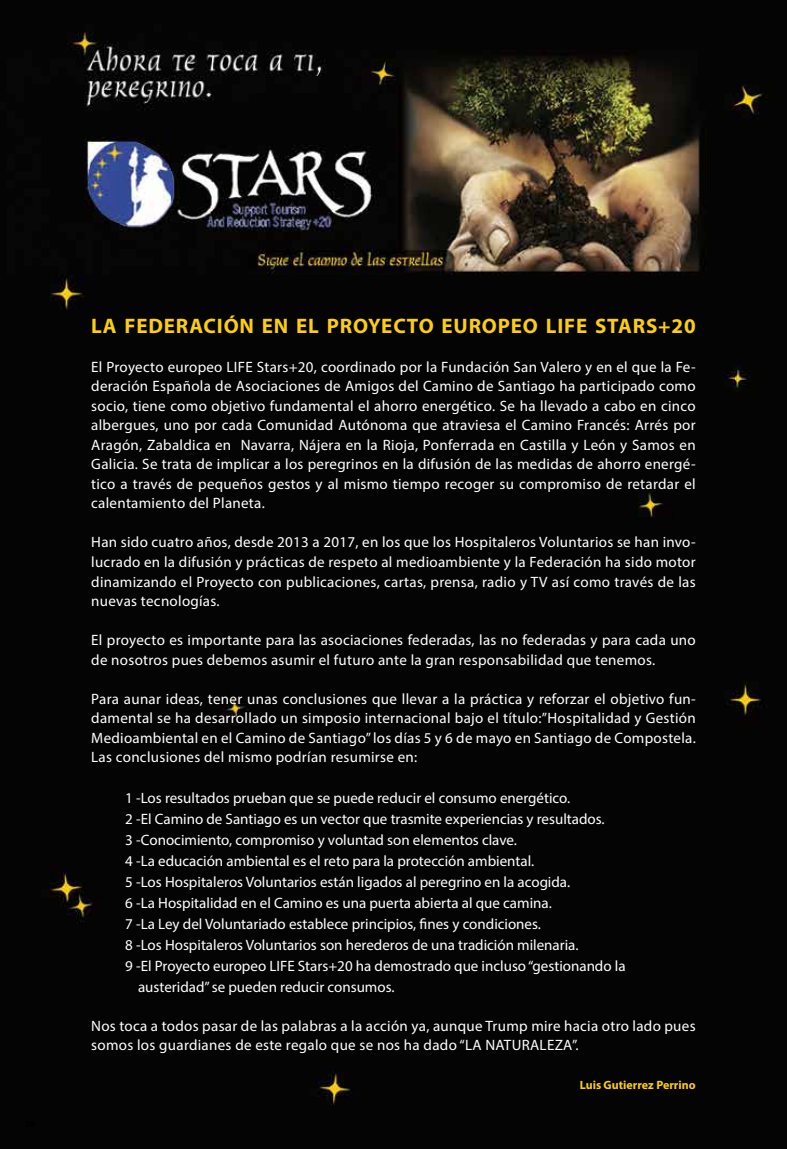
<style>
.page{position:relative;width:787px;height:1149px;background:#fff}
.page>*{position:absolute;margin:0;border:0;box-sizing:border-box;transform-origin:0 0}
.t1{font:700 21px "Myriad Pro";letter-spacing:.04em;color:#fccd10}
.t2{font:15px/19.5px "Myriad Pro";color:#fff;text-align:justify}
.t3{font:15px/19.5px "Myriad Pro";letter-spacing:.02em;color:#fff}
.t4{font:700 12px "Myriad Pro";color:#fdcc16}
</style>
<div class="page">
<img style="left:0;top:0;width:787px;height:1148px">
<h1 class="t1" style="left:91px;top:312px;width:606px">LA FEDERACIÓN EN EL PROYECTO EUROPEO LIFE STARS+20</h1>
<p class="t2" style="left:91px;top:357px;width:606px">El Proyecto europeo LIFE Stars+20, coordinado por la Fundación San Valero y en el que la Fe&shy;deración Española de Asociaciones de Amigos del Camino de Santiago ha participado como socio, tiene como objetivo fundamental el ahorro energético. Se ha llevado a cabo en cinco albergues, uno por cada Comunidad Autónoma que atraviesa el Camino Francés: Arrés por Aragón, Zabaldica en Navarra, Nájera en la Rioja, Ponferrada en Castilla y León y Samos en Galicia. Se trata de implicar a los peregrinos en la difusión de las medidas de ahorro energé&shy;tico a través de pequeños gestos y al mismo tiempo recoger su compromiso de retardar el calentamiento del Planeta.</p>
<p class="t2" style="left:91px;top:532px;width:606px">Han sido cuatro años, desde 2013 a 2017, en los que los Hospitaleros Voluntarios se han invo&shy;lucrado en la difusión y prácticas de respeto al medioambiente y la Federación ha sido motor dinamizando el Proyecto con publicaciones, cartas, prensa, radio y TV así como través de las nuevas tecnologías.</p>
<p class="t3" style="left:91px;top:630px;width:606px">El proyecto es importante para las asociaciones federadas, las no federadas y para cada uno de nosotros pues debemos asumir el futuro ante la gran responsabilidad que tenemos.</p>
<p class="t2" style="left:91px;top:688px;width:606px">Para aunar ideas, tener unas conclusiones que llevar a la práctica y reforzar el objetivo fun&shy;damental se ha desarrollado un simposio internacional bajo el título:”Hospitalidad y Gestión Medioambiental en el Camino de Santiago” los días 5 y 6 de mayo en Santiago de Compostela.<br>Las conclusiones del mismo podrían resumirse en:</p>
<p class="t2" style="left:125px;top:787px;width:446px">1 -Los resultados prueban que se puede reducir el consumo energético.</p>
<p class="t2" style="left:125px;top:808px;width:481px">2 -El Camino de Santiago es un vector que trasmite experiencias y resultados.</p>
<p class="t2" style="left:125px;top:829px;width:393px">3 -Conocimiento, compromiso y voluntad son elementos clave.</p>
<p class="t2" style="left:125px;top:850px;width:410px">4 -La educación ambiental es el reto para la protección ambiental.</p>
<p class="t2" style="left:125px;top:871px;width:446px">5 -Los Hospitaleros Voluntarios están ligados al peregrino en la acogida.</p>
<p class="t2" style="left:125px;top:892px;width:428px">6 -La Hospitalidad en el Camino es una puerta abierta al que camina.</p>
<p class="t2" style="left:125px;top:913px;width:417px">7 -La Ley del Voluntariado establece principios, fines y condiciones.</p>
<p class="t2" style="left:125px;top:934px;width:455px">8 -Los Hospitaleros Voluntarios son herederos de una tradición milenaria.</p>
<p class="t2" style="left:125px;top:955px;width:502px">9 -El Proyecto europeo LIFE Stars+20 ha demostrado que incluso “gestionando la</p>
<p class="t2" style="left:138px;top:976px;width:258px">austeridad” se pueden reducir consumos.</p>
<p class="t3" style="left:91px;top:1015px;width:606px">Nos toca a todos pasar de las palabras a la acción ya, aunque Trump mire hacia otro lado pues somos los guardianes de este regalo que se nos ha dado “LA NATURALEZA”.</p>
<p class="t4" style="left:579px;top:1077px;width:117px">Luis Gutierrez Perrino</p>
</div>
